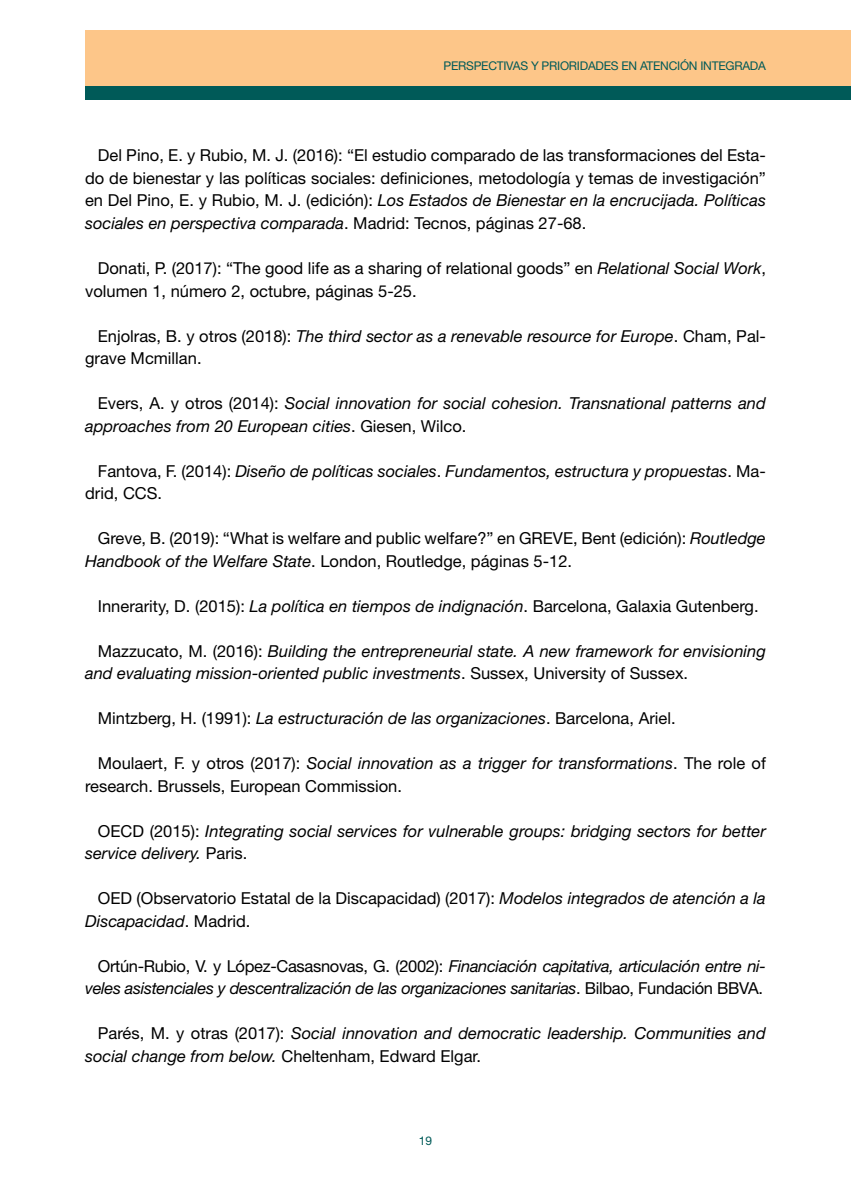
<style>
.page{position:relative;width:851px;height:1191px;background:#fff}
.page>*{position:absolute;margin:0;border:0;box-sizing:border-box;transform-origin:0 0}
.t1{font:16.5px/22.5px "Helvetica Neue LT Std";color:#000}
.t2{font:italic 16.5px/22.5px "Helvetica Neue LT Std";color:#000}
.t3{font:italic 16.5px/22.5px "Helvetica Neue LT Std";letter-spacing:-.02em;color:#000;text-align:right}
.t4{font:12px "Helvetica Neue LT Std";letter-spacing:-.02em;color:#005a58}
.s1{font-style:italic}
.s2{font-style:normal}
</style>
<div class="page">
<div style="left:85px;top:31px;width:765px;height:55px;background:#fdc689"></div>
<div style="left:85px;top:87px;width:765px;height:13px;background:#005a58"></div>
<p class="t4" style="left:443px;top:58px;width:324px">Perspectivas y prioridades en atención integrada</p>
<p class="t1" style="left:85px;top:144px;width:682px;text-align:justify;text-indent:13px">Del Pino, E. y Rubio, M. J. (2016): “El estudio comparado de las transformaciones del Esta&shy;do de bienestar y las políticas sociales: definiciones, metodología y temas de investigación” en Del Pino, E. y Rubio, M. J. (edición): <span class="s1">Los Estados de Bienestar en la encrucijada. Políticas sociales en perspectiva comparada</span>. Madrid: Tecnos, páginas 27-68.</p>
<p class="t1" style="left:85px;top:257px;width:682px;text-indent:13px">Donati, P. (2017): “The good life as a sharing of relational goods” en <span class="s1">Relational Social Work</span>, volumen 1, número 2, octubre, páginas 5-25.</p>
<p class="t1" style="left:85px;top:324px;width:682px;text-indent:13px">Enjolras, B. y otros (2018): <span class="s1">The third sector as a renevable resource for Europe</span>. Cham, Pal&shy;grave Mcmillan.</p>
<p class="t2" style="left:85px;top:392px;width:682px;text-indent:13px"><span class="s2">Evers, A. y otros (2014):</span> Social innovation for social cohesion. Transnational patterns and approaches from 20 European cities<span class="s2">. Giesen, Wilco.</span></p>
<p class="t2" style="left:85px;top:459px;width:682px;text-indent:13px"><span class="s2">Fantova, F. (2014):</span> Diseño de políticas sociales<span class="s2">.</span> Fundamentos, estructura y propuestas<span class="s2">. Ma&shy;drid, CCS.</span></p>
<p class="t1" style="left:85px;top:527px;width:682px;text-indent:13px">Greve, B. (2019): “What is welfare and public welfare?” en GREVE, Bent (edición): <span class="s1">Routledge<br>Handbook of the Welfare State</span>. London, Routledge, páginas 5-12.</p>
<p class="t1" style="left:98px;top:594px;width:662px">Innerarity, D. (2015): <span class="s1">La política en tiempos de indignación</span>. Barcelona, Galaxia Gutenberg.</p>
<p class="t2" style="left:85px;top:639px;width:682px;text-indent:13px"><span class="s2">Mazzucato, M. (2016):</span> Building the entrepreneurial state. A new framework for envisioning and evaluating mission-oriented public investments<span class="s2">. Sussex, University of Sussex.</span></p>
<p class="t1" style="left:98px;top:707px;width:579px">Mintzberg, H. (1991): <span class="s1">La estructuración de las organizaciones</span>. Barcelona, Ariel.</p>
<p class="t1" style="left:85px;top:752px;width:682px;text-indent:13px">Moulaert, F. y otros (2017): <span class="s1">Social innovation as a trigger for transformations</span>. The role of research. Brussels, European Commission.</p>
<p class="t2" style="left:85px;top:819px;width:682px;text-indent:13px"><span class="s2">OECD (2015):</span> Integrating social services for vulnerable groups: bridging sectors for better service delivery. <span class="s2">Paris.</span></p>
<p class="t1" style="left:85px;top:887px;width:682px;text-indent:13px">OED (Observatorio Estatal de la Discapacidad) (2017): <span class="s1">Modelos integrados de atención a la<br>Discapacidad</span>. Madrid.</p>
<p class="t3" style="left:85px;top:954px;width:682px"><span class="s2">Ortún-Rubio, V. y López-Casasnovas, G. (2002):</span> Financiación capitativa, articulación entre ni&shy;veles asistenciales y descentralización de las organizaciones sanitarias<span class="s2">. Bilbao, Fundación BBVA.</span></p>
<p class="t2" style="left:85px;top:1022px;width:682px;text-indent:13px"><span class="s2">Parés, M. y otras (2017):</span> Social innovation and democratic leadership. Communities and social change from below. <span class="s2">Cheltenham, Edward Elgar.</span></p>
<p class="t4" style="left:419px;top:1133px;width:15px">19</p>
</div>
